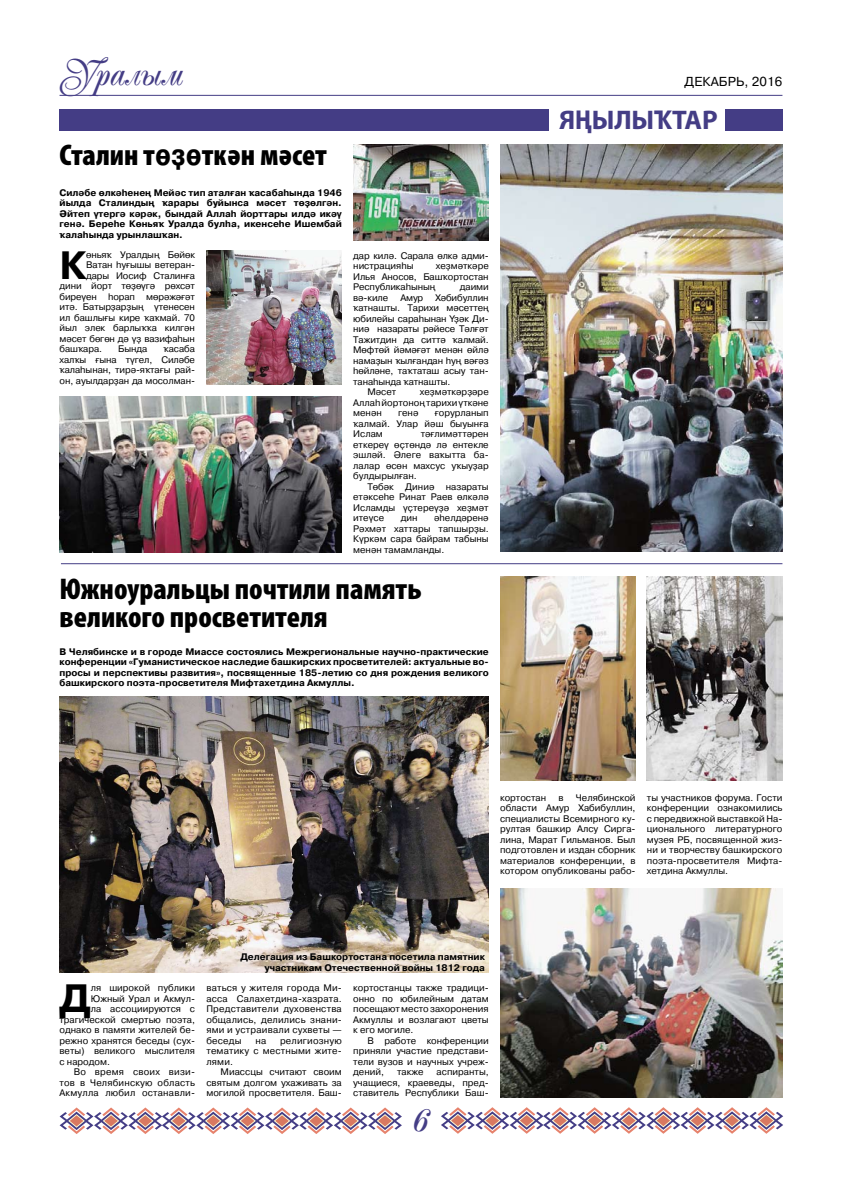
<style>
.page{position:relative;width:842px;height:1191px;background:#fff}
.page>*{position:absolute;margin:0;border:0;box-sizing:border-box;transform-origin:0 0}
.t1{font:46px "Popular Script";color:#443d85}
.t2{font:42.1px "Popular Script";color:#443d85}
.t3{font:700 39.5px "Pragmatica";color:#000}
.t4{font:900 condensed 30px/28px "Myriad Pro";color:#000}
.t5{font:700 27px "Myriad Pro";letter-spacing:-.01em;color:#443d85}
.t6{font:13px "Pragmatica";letter-spacing:.01em;color:#000}
.t7{font:9.5px/10.5px "Pragmatica";color:#000;text-align:justify}
.t8{font:700 9.5px/10.5px "Pragmatica";color:#000;text-align:justify}
.t9{font:9.5px "Pragmatica";letter-spacing:.02em;color:#000}
.s1{font-family:"Pragmatica Cond";font-weight:700;font-stretch:normal}
.s2{font-family:"Pragmatica Cond";font-size:26.4px}
</style>
<div class="page">
<hr style="left:60px;top:95px;width:722px;height:1px;background:#443d85">
<svg style="left:441px;top:1107px;width:342px;height:26px"></svg>
<svg style="left:60px;top:1107px;width:342px;height:27px"></svg>
<img style="left:647px;top:576px;width:135px;height:204px">
<img style="left:500px;top:888px;width:282px;height:209px">
<img style="left:500px;top:576px;width:136px;height:204px">
<img style="left:60px;top:396px;width:282px;height:156px">
<img style="left:206px;top:251px;width:136px;height:133px">
<img style="left:500px;top:144px;width:282px;height:408px">
<img style="left:353px;top:144px;width:136px;height:96px">
<hr style="left:61px;top:563px;width:721px;height:1px;background:#443d85">
<img style="left:60px;top:696px;width:429px;height:276px">
<div style="left:234px;top:947px;width:285px;height:51px;background:#fff;opacity:.75"></div>
<div style="left:60px;top:110px;width:489px;height:21px;background:#443d85"></div>
<div style="left:725px;top:110px;width:57px;height:21px;background:#443d85"></div>
<h2 class="t2" style="left:60px;top:51px;width:126px">Уралым</h2>
<h3 class="t4" style="left:60px;top:141px;width:269px">Сталин т<span class="s1">өҙө</span>ткән мәсет</h3>
<p class="t8" style="left:60px;top:187px;width:284px">Силәбе өлкәһенең Мейәс тип аталған ҡасабаһында 1946 йылда Сталиндың ҡарары буйынса мәсет төҙөлгән.<br>Әйтеп үтергә кәрәк, бындай Аллаһ йорттары илдә икәү генә. Береһе Көньяҡ Уралда булһа, икенсеһе Ишембай ҡалаһында урынлашҡан.</p>
<h3 class="t3" style="left:60px;top:239px;width:28px">К</h3>
<p class="t7" style="left:86px;top:249px;width:110px">өньяҡ Уралдың Бөйөк</p>
<p class="t7" style="left:86px;top:260px;width:110px">Ватан һуғышы ветеран-</p>
<p class="t7" style="left:86px;top:270px;width:110px">дары Иосиф Сталинға</p>
<p class="t7" style="left:60px;top:281px;width:137px">дини йорт төҙөүгә рөхсәт</p>
<p class="t7" style="left:60px;top:291px;width:137px">биреүен һорап мөрәжәғәт</p>
<p class="t7" style="left:60px;top:302px;width:137px">итә. Батырҙарҙың үтенесен</p>
<p class="t7" style="left:60px;top:312px;width:137px">ил башлығы кире ҡаҡмай. 70</p>
<p class="t7" style="left:60px;top:323px;width:137px">йыл элек барлыҡҡа килгән</p>
<p class="t7" style="left:60px;top:333px;width:137px">мәсет бөгөн дә үҙ вазифаһын</p>
<p class="t7" style="left:60px;top:344px;width:44px">башҡара.</p>
<p class="t7" style="left:118px;top:344px;width:31px">Бында</p>
<p class="t7" style="left:60px;top:344px;width:137px;text-indent:104px">ҡасаба халҡы ғына түгел, Силәбе ҡалаһынан, тирә-яҡтағы рай&shy;он, ауылдарҙан да мосолман-</p>
<p class="t7" style="left:353px;top:250px;width:137px">дар килә. Сарала өлкә адми&shy;нистрацияһы</p>
<p class="t7" style="left:353px;top:261px;width:137px;text-indent:83px">хеҙмәткәре Илья Аносов, Башҡортостан Республикаһының</p>
<p class="t7" style="left:460px;top:282px;width:30px">даими</p>
<p class="t7" style="left:353px;top:292px;width:36px">вә-киле</p>
<p class="t7" style="left:400px;top:292px;width:24px">Амур</p>
<p class="t7" style="left:435px;top:292px;width:55px">Хәбибуллин</p>
<p class="t7" style="left:353px;top:303px;width:137px">ҡатнашты. Тарихи мәсеттең</p>
<p class="t7" style="left:353px;top:313px;width:137px">юбилейы сараһынан Үҙәк Ди-</p>
<p class="t7" style="left:353px;top:324px;width:137px">ниә назараты рәйесе Тәлғәт</p>
<p class="t7" style="left:353px;top:334px;width:137px">Тажитдин да ситтә ҡалмай.</p>
<p class="t7" style="left:353px;top:345px;width:137px">Мөфтөй йәмәғәт менән өйлә</p>
<p class="t7" style="left:353px;top:355px;width:137px">намаҙын ҡылғандан һуң вәғәз</p>
<p class="t7" style="left:353px;top:366px;width:137px">һөйләне, таҡтаташ асыу тан-</p>
<p class="t7" style="left:353px;top:376px;width:99px">танаһында ҡатнашты.</p>
<p class="t7" style="left:367px;top:387px;width:30px">Мәсет</p>
<p class="t7" style="left:353px;top:387px;width:137px;text-indent:67px">хеҙмәткәрҙәре Аллаһ йортоноң тарихи үткәне менән</p>
<p class="t7" style="left:353px;top:408px;width:137px;text-indent:81px">ғорурланып ҡалмай. Улар йәш быуынға Ислам</p>
<p class="t7" style="left:398px;top:408px;width:22px">генә</p>
<p class="t7" style="left:353px;top:429px;width:137px;text-indent:67px">тәғлимәттәрен еткереү өҫтөндә лә ентекле эшләй. Әлеге ваҡытта ба&shy;лалар өсөн махсус уҡыуҙар булдырылған.</p>
<p class="t7" style="left:353px;top:481px;width:137px;text-indent:14px">Төбәк Диниә назараты етәксеһе Ринат Раев өлкәлә Исламды үҫтереүҙә хеҙмәт итеүсе</p>
<p class="t7" style="left:353px;top:513px;width:137px;text-indent:81px">әһелдәренә Рәхмәт хаттары тапшырҙы.<br>Күркәм сара байрам табыны менән тамамланды.</p>
<p class="t7" style="left:401px;top:513px;width:18px">дин</p>
<h3 class="t4" style="left:60px;top:575px;width:364px">Южноуральцы почтили память великого просветителя</h3>
<p class="t8" style="left:60px;top:646px;width:431px">В Челябинске и в городе Миассе состоялись Межрегиональные научно-практические конференции «Гуманистическое наследие башкирских просветителей: актуальные во&shy;просы и перспективы развития», посвященные 185-летию со дня рождения великого башкирского поэта-просветителя Мифтахетдина Акмуллы.</p>
<h3 class="t6" style="left:685px;top:74px;width:99px">декабрь, 2016</h3>
<h3 class="t5" style="left:559px;top:103px;width:160px">я<span class="s2">Ң</span>ылы<span class="s2">Ҡ</span>тар</h3>
<p class="t7" style="left:500px;top:792px;width:137px;text-indent:76px">Челябинской области Амур Хабибуллин, специалисты Всемирного ку&shy;рултая башкир Алсу Сирга&shy;лина, Марат Гильманов. Был подготовлен и издан сборник материалов конференции, в котором опубликованы рабо-</p>
<p class="t7" style="left:647px;top:792px;width:137px">ты участников форума. Гости конференции ознакомились с передвижной выставкой На&shy;ционального литературного музея РБ , посвященной жиз&shy;ни и творчеству башкирского поэта-просветителя Мифта&shy;хетдина Акмуллы.</p>
<p class="t7" style="left:500px;top:792px;width:48px">кортостан</p>
<p class="t7" style="left:558px;top:792px;width:7px">в</p>
<h3 class="t3" style="left:60px;top:972px;width:33px">Д</h3>
<p class="t7" style="left:91px;top:982px;width:106px">ля широкой публики</p>
<p class="t7" style="left:91px;top:993px;width:106px">Южный Урал и Акмул-</p>
<p class="t7" style="left:91px;top:1003px;width:106px">ла ассоциируются с</p>
<p class="t7" style="left:60px;top:1014px;width:137px">трагической смертью поэта,</p>
<p class="t7" style="left:60px;top:1024px;width:137px">однако в памяти жителей бе-</p>
<p class="t7" style="left:60px;top:1035px;width:137px">режно хранятся беседы (сух-</p>
<p class="t7" style="left:60px;top:1045px;width:137px">веты) великого мыслителя</p>
<p class="t7" style="left:60px;top:1056px;width:52px">с народом.</p>
<p class="t9" style="left:74px;top:1066px;width:123px">Во время своих визи-</p>
<p class="t9" style="left:60px;top:1076px;width:137px">тов в Челябинскую область</p>
<p class="t9" style="left:60px;top:1087px;width:137px">Акмулла любил останавли-</p>
<p class="t8" style="left:240px;top:951px;width:246px;text-align:right">Делегация из Башкортостана посетила памятник участникам Отечественной войны 1812 года</p>
<p class="t7" style="left:206px;top:982px;width:137px">ваться у жителя города Ми&shy;асса Салахетдина-хазрата.<br>Представители духовенства общались, делились знани&shy;ями и устраивали сухветы — беседы</p>
<p class="t7" style="left:206px;top:1035px;width:137px;text-indent:74px">религиозную тематику с местными жите&shy;лями.</p>
<p class="t7" style="left:206px;top:1066px;width:137px;text-indent:14px">Миассцы считают своим святым долгом ухаживать за могилой просветителя. Баш-</p>
<p class="t7" style="left:255px;top:1035px;width:12px">на</p>
<p class="t7" style="left:353px;top:982px;width:137px">кортостанцы также традици&shy;онно по юбилейным датам посещают место захоронения Акмуллы и возлагают цветы к его могиле.</p>
<p class="t7" style="left:353px;top:1035px;width:137px;text-indent:14px">В работе конференции приняли участие представи&shy;тели вузов и научных учреж&shy;дений,</p>
<p class="t7" style="left:353px;top:1066px;width:137px;text-indent:83px">аспиранты, учащиеся, краеведы, пред&shy;ставитель Республики Баш-</p>
<p class="t7" style="left:397px;top:1066px;width:28px">также</p>
<h1 class="t1" style="left:412px;top:1094px;width:19px">6</h1>
</div>
